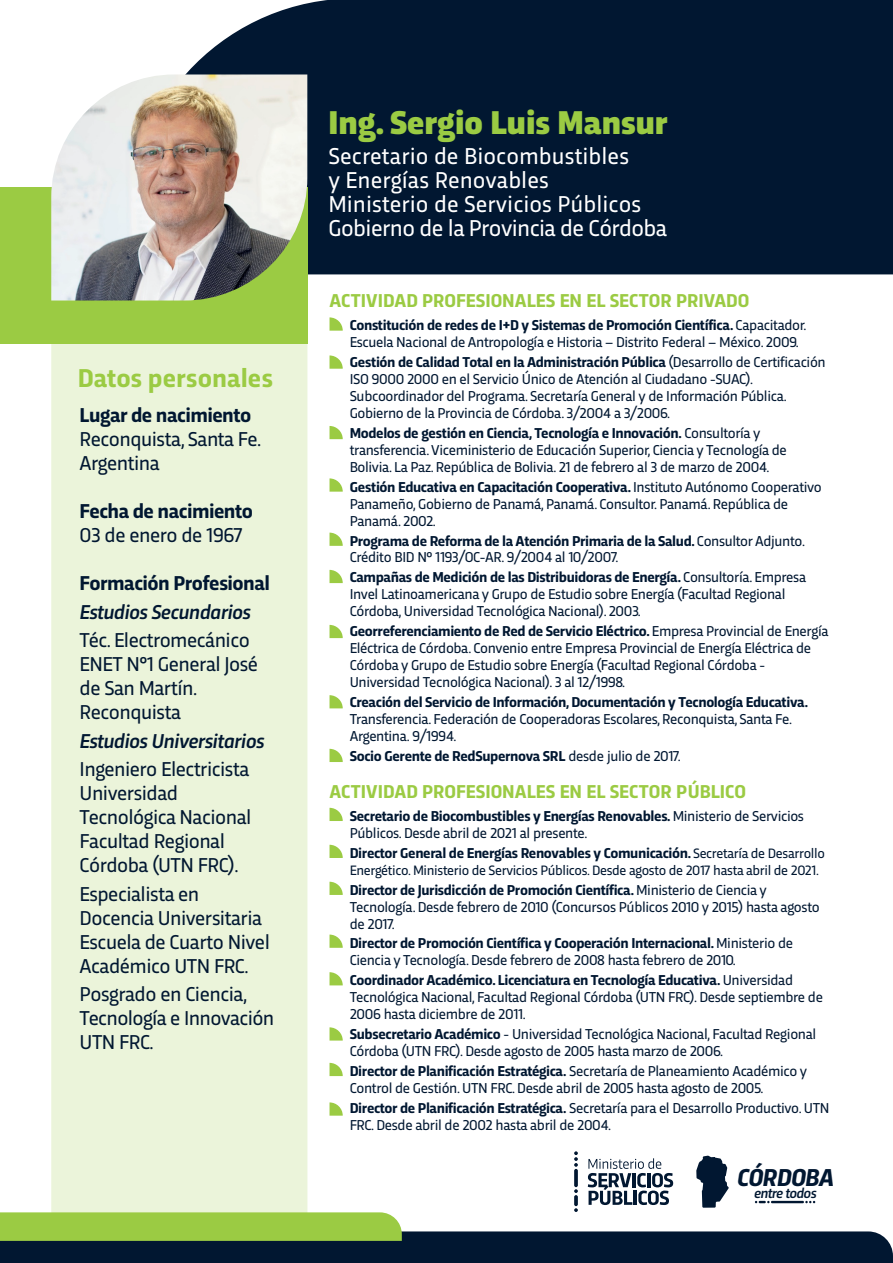
<style>
.page{position:relative;width:893px;height:1263px;background:#fff}
.page>*{position:absolute;margin:0;border:0;box-sizing:border-box;transform-origin:0 0}
.t1{font:900 34.5px "Trasandina";color:#9bcb43}
.t2{font:700 27px "Trasandina";color:#9bcb43}
.t3{font:italic 700 25.65px "Trasandina";letter-spacing:-.025em;color:#011731}
.t4{font:24px/24px "Trasandina";color:#fff}
.t5{font:21px/24px "Trasandina";letter-spacing:-.025em;color:#011731}
.t6{font:700 21px "Trasandina";letter-spacing:-.025em;color:#011731}
.t7{font:italic 500 21px "Trasandina";letter-spacing:-.025em;color:#011731}
.t8{font:700 19.5px "Trasandina";color:#9bcb43}
.t9{font:15px/17px "Trasandina";letter-spacing:-.025em;color:#011731}
.t10{font:700 15px "Trasandina";letter-spacing:-.025em;color:#011731}
.t11{font:italic 500 14.7px "Trasandina";letter-spacing:-.04em;color:#011731}
.t12{font:14.25px "Trasandina";letter-spacing:-.025em;color:#011731}
.s1{font-weight:700}
.s2{font-weight:400}
.s3{font-weight:400;font-size:14.25px}
</style>
<div class="page">
<div style="left:51px;top:344px;width:256px;height:807px;background:#ebf4da"></div>
<div style="left:186px;top:0;width:707px;height:274px;background:#011731"></div>
<div style="left:0;top:187px;width:307px;height:157px;background:#9bcb43"></div>
<svg style="left:329px;top:317px;width:14px;height:14px"></svg>
<svg style="left:329px;top:355px;width:14px;height:14px"></svg>
<svg style="left:329px;top:426px;width:14px;height:13px"></svg>
<svg style="left:329px;top:478px;width:14px;height:14px"></svg>
<svg style="left:329px;top:533px;width:14px;height:13px"></svg>
<svg style="left:329px;top:570px;width:14px;height:13px"></svg>
<svg style="left:329px;top:625px;width:14px;height:13px"></svg>
<svg style="left:329px;top:695px;width:14px;height:13px"></svg>
<svg style="left:329px;top:749px;width:14px;height:13px"></svg>
<svg style="left:329px;top:808px;width:14px;height:13px"></svg>
<svg style="left:329px;top:845px;width:14px;height:13px"></svg>
<svg style="left:329px;top:882px;width:14px;height:13px"></svg>
<svg style="left:329px;top:934px;width:14px;height:14px"></svg>
<svg style="left:329px;top:972px;width:14px;height:13px"></svg>
<svg style="left:329px;top:1027px;width:14px;height:13px"></svg>
<svg style="left:329px;top:1063px;width:14px;height:13px"></svg>
<svg style="left:329px;top:1102px;width:14px;height:14px"></svg>
<img style="left:51px;top:74px;width:256px;height:226px">
<svg style="left:0;top:1151px;width:893px;height:112px"></svg>
<h2 class="t2" style="left:78px;top:358px;width:197px">Datos personales</h2>
<h3 class="t6" style="left:80px;top:400px;width:173px">Lugar de nacimiento</h3>
<h3 class="t5" style="left:80px;top:425px;width:183px">Reconquista, Santa Fe.<br>Argentina</h3>
<h3 class="t6" style="left:80px;top:496px;width:175px">Fecha de nacimiento</h3>
<h3 class="t5" style="left:80px;top:521px;width:165px">03 de enero de 1967</h3>
<h3 class="t6" style="left:80px;top:568px;width:192px">Formación Profesional</h3>
<h3 class="t7" style="left:80px;top:596px;width:173px">Estudios Secundarios</h3>
<h3 class="t5" style="left:80px;top:626px;width:180px">Téc. Electromecánico<br>ENET N°1 General José de San Martín.<br>Reconquista</h3>
<h3 class="t7" style="left:80px;top:725px;width:186px">Estudios Universitarios</h3>
<h3 class="t5" style="left:80px;top:755px;width:173px">Ingeniero Electricista<br>Universidad<br>Tecnológica Nacional<br>Facultad Regional<br>Córdoba (UTN FRC).</h3>
<h3 class="t5" style="left:80px;top:880px;width:192px">Especialista en<br>Docencia Universitaria<br>Escuela de Cuarto Nivel<br>Académico UTN FRC.</h3>
<h3 class="t5" style="left:80px;top:981px;width:196px">Posgrado en Ciencia,<br>Tecnología e Innovación<br>UTN FRC.</h3>
<h1 class="t1" style="left:328px;top:97px;width:341px">Ing. Sergio Luis Mansur</h1>
<h3 class="t4" style="left:328px;top:142px;width:340px">Secretario de Biocombustibles<br>y Energías Renovables<br>Ministerio de Servicios Públicos<br>Gobierno de la Provincia de Córdoba</h3>
<h3 class="t8" style="left:329px;top:286px;width:421px">ACTIVIDAD PROFESIONALES EN EL SECTOR PRIVADO</h3>
<p class="t9" style="left:350px;top:315px;width:458px"><span class="s1">Constitución de redes de I+D y Sistemas de Promoción Científica.</span> Capacitador.<br>Escuela Nacional de Antropología e Historia – Distrito Federal – México. 2009.</p>
<p class="t9" style="left:350px;top:352px;width:478px"><span class="s1">Gestión de Calidad Total en la Administración Pública</span> (Desarrollo de Certificación ISO 9000 2000 en el Servicio Único de Atención al Ciudadano -SUAC).<br>Subcoordinador del Programa. Secretaría General y de Información Pública.<br>Gobierno de la Provincia de Córdoba. 3/2004 a 3/2006.</p>
<p class="t9" style="left:350px;top:423px;width:438px"><span class="s1">Modelos de gestión en Ciencia, Tecnología e Innovación.</span> Consultoría y transferencia. Viceministerio de Educación Superior, Ciencia y Tecnología de<br>Bolivia. La Paz. República de Bolivia. 21 de febrero al 3 de marzo de 2004.</p>
<p class="t9" style="left:350px;top:477px;width:474px"><span class="s1">Gestión Educativa en Capacitación Cooperativa.</span> Instituto Autónomo Cooperativo<br>Panameño, Gobierno de Panamá, Panamá. Consultor. Panamá. República de<br>Panamá. 2002.</p>
<p class="t9" style="left:350px;top:531px;width:457px"><span class="s1">Programa de Reforma de la Atención Primaria de la Salud.</span> Consultor Adjunto.<br>Crédito BID Nº 1193/OC-AR. 9/2004 al 10/2007.</p>
<p class="t9" style="left:350px;top:568px;width:458px"><span class="s1">Campañas de Medición de las Distribuidoras de Energía.</span> Consultoría. Empresa<br>Invel Latinoamericana y Grupo de Estudio sobre Energía (Facultad Regional<br>Córdoba, Universidad Tecnológica Nacional). 2003.</p>
<p class="t9" style="left:350px;top:622px;width:480px"><span class="s1">Georreferenciamiento de Red de Servicio Eléctrico.</span> Empresa Provincial de Energía Eléctrica de Córdoba. Convenio entre Empresa Provincial de Energía Eléctrica de Córdoba y Grupo de Estudio sobre Energía (Facultad Regional Córdoba - Universidad Tecnológica Nacional). 3 al 12/1998.</p>
<p class="t10" style="left:350px;top:691px;width:460px">Creación del Servicio de Información, Documentación y Tecnología Educativa.</p>
<p class="t9" style="left:350px;top:709px;width:444px">Transferencia. Federación de Cooperadoras Escolares, Reconquista, Santa Fe.<br>Argentina. 9/1994.</p>
<p class="t10" style="left:350px;top:745px;width:333px">Socio Gerente de RedSupernova SRL <span class="s2">desde julio de 2017.</span></p>
<h3 class="t8" style="left:329px;top:777px;width:418px">ACTIVIDAD PROFESIONALES EN EL SECTOR PÚBLICO</h3>
<p class="t9" style="left:350px;top:806px;width:456px"><span class="s1">Secretario de Biocombustibles y Energías Renovables.</span> Ministerio de Servicios<br>Públicos. Desde abril de 2021 al presente.</p>
<p class="t10" style="left:350px;top:841px;width:477px">Director General de Energías Renovables y Comunicación. <span class="s3">Secretaría de Desarrollo</span></p>
<p class="t12" style="left:350px;top:859px;width:471px">Energético. Ministerio de Servicios Públicos. Desde agosto de 2017 hasta abril de 2021.</p>
<p class="t9" style="left:350px;top:880px;width:472px"><span class="s1">Director de Jurisdicción de Promoción Científica.</span> Ministerio de Ciencia y<br>Tecnología. Desde febrero de 2010 (Concursos Públicos 2010 y 2015) hasta agosto de 2017.</p>
<p class="t9" style="left:350px;top:934px;width:445px"><span class="s1">Director de Promoción Científica y Cooperación Internacional.</span> Ministerio de<br>Ciencia y Tecnología. Desde febrero de 2008 hasta febrero de 2010.</p>
<p class="t9" style="left:350px;top:971px;width:475px"><span class="s1">Coordinador Académico. Licenciatura en Tecnología Educativa.</span> Universidad<br>Tecnológica Nacional, Facultad Regional Córdoba (UTN FRC). Desde septiembre de<br>2006 hasta diciembre de 2011.</p>
<p class="t9" style="left:350px;top:1024px;width:468px"><span class="s1">Subsecretario Académico</span> - Universidad Tecnológica Nacional, Facultad Regional<br>Córdoba (UTN FRC). Desde agosto de 2005 hasta marzo de 2006.</p>
<p class="t9" style="left:350px;top:1061px;width:459px"><span class="s1">Director de Planificación Estratégica.</span> Secretaría de Planeamiento Académico y<br>Control de Gestión. UTN FRC. Desde abril de 2005 hasta agosto de 2005.</p>
<p class="t9" style="left:350px;top:1098px;width:481px"><span class="s1">Director de Planificación Estratégica.</span> Secretaría para el Desarrollo Productivo. UTN<br>FRC. Desde abril de 2002 hasta abril de 2004.</p>
<h3 class="t3" style="left:737px;top:1158px;width:98px">CÓRDOBA</h3>
<p class="t11" style="left:754px;top:1182px;width:64px">entre todos</p>
</div>
